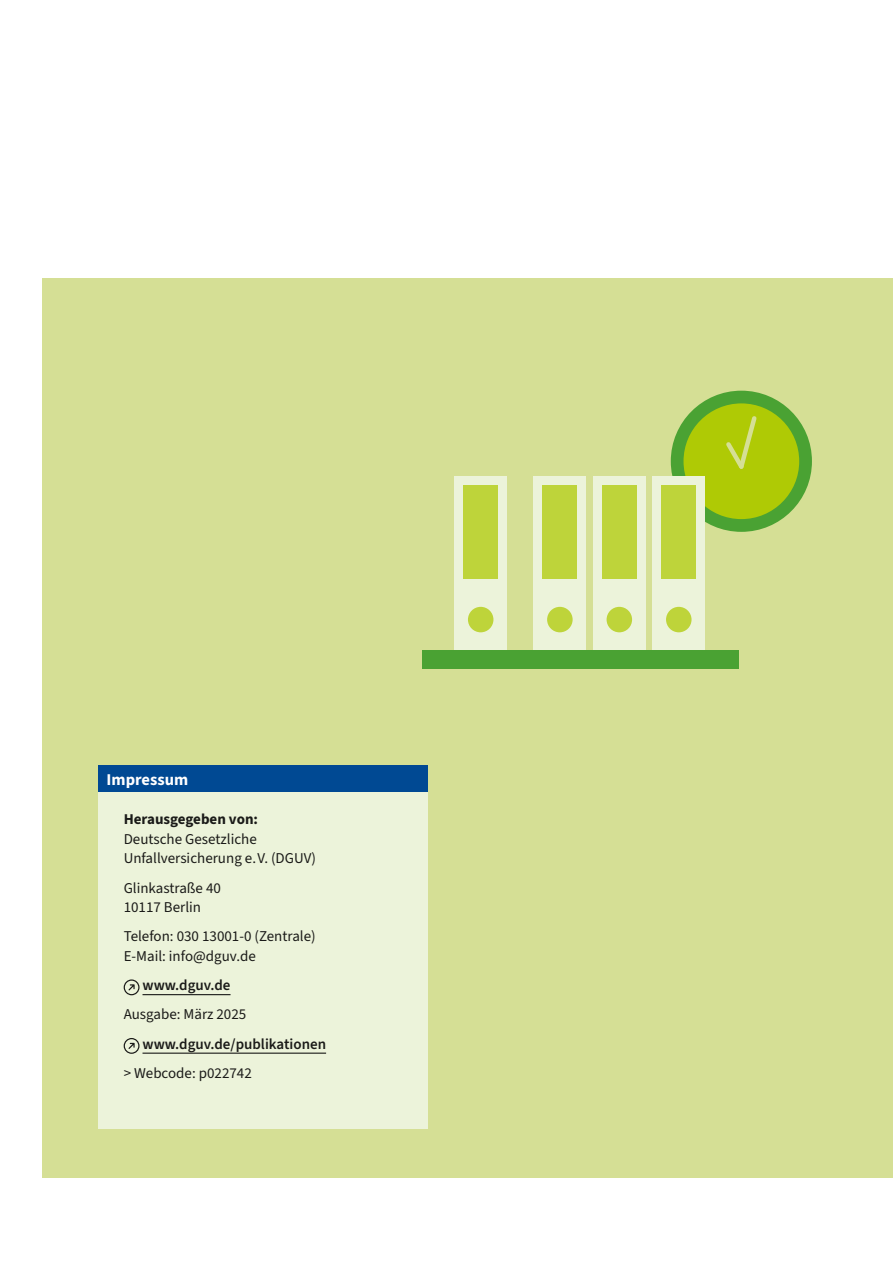
<style>
.page{position:relative;width:893px;height:1263px;background:#fff}
.page>*{position:absolute;margin:0;border:0;box-sizing:border-box;transform-origin:0 0}
.t1{font:700 16.5px "Source Sans 3";color:#fff}
.t2{font:15px/19.5px "Source Sans 3";color:#1a1a18}
.t3{font:600 15px "Source Sans 3";color:#1a1a18}
.t4{font:700 15px "Source Sans 3";color:#1a1a18}
</style>
<div class="page">
<div style="left:43px;top:278px;width:850px;height:900px;background:#d5df95"></div>
<div style="left:671px;top:391px;width:141px;height:141px;background:#4aa233;border-radius:50%"></div>
<div style="left:683px;top:403px;width:116px;height:116px;background:#afca05;border-radius:50%"></div>
<svg style="left:726px;top:416px;width:31px;height:53px"></svg>
<div style="left:593px;top:477px;width:53px;height:174px;background:#ecf3da"></div>
<div style="left:602px;top:485px;width:35px;height:94px;background:#bed43a"></div>
<div style="left:607px;top:607px;width:25px;height:25px;background:#bed43a;border-radius:50%"></div>
<div style="left:652px;top:477px;width:53px;height:174px;background:#ecf3da"></div>
<div style="left:661px;top:485px;width:35px;height:94px;background:#bed43a"></div>
<div style="left:666px;top:607px;width:25px;height:25px;background:#bed43a;border-radius:50%"></div>
<div style="left:533px;top:477px;width:53px;height:174px;background:#ecf3da"></div>
<div style="left:542px;top:485px;width:35px;height:94px;background:#bed43a"></div>
<div style="left:547px;top:607px;width:26px;height:25px;background:#bed43a;border-radius:50%"></div>
<div style="left:454px;top:477px;width:53px;height:174px;background:#ecf3da"></div>
<div style="left:463px;top:485px;width:35px;height:94px;background:#bed43a"></div>
<div style="left:468px;top:607px;width:25px;height:25px;background:#bed43a;border-radius:50%"></div>
<div style="left:422px;top:650px;width:316px;height:19px;background:#4aa233"></div>
<div style="left:98px;top:781px;width:329px;height:348px;background:#ecf3da"></div>
<hr style="left:143px;top:994px;width:88px;height:1px;background:#1a1a18">
<hr style="left:143px;top:1052px;width:183px;height:2px;background:#1a1a18">
<svg style="left:124px;top:979px;width:16px;height:16px"></svg>
<svg style="left:124px;top:1038px;width:16px;height:16px"></svg>
<div style="left:98px;top:766px;width:329px;height:26px;background:#004993"></div>
<h1 class="t1" style="left:107px;top:769px;width:83px">Impressum</h1>
<h2 class="t4" style="left:124px;top:809px;width:136px">Herausgegeben von:</h2>
<p class="t2" style="left:124px;top:829px;width:194px">Deutsche Gesetzliche<br>Unfallversicherung e. V. (DGUV)</p>
<p class="t2" style="left:124px;top:878px;width:99px">Glinkastraße 40<br>10117 Berlin</p>
<p class="t2" style="left:124px;top:927px;width:194px">Telefon: 030 13001-0 (Zentrale)</p>
<p class="t2" style="left:124px;top:946px;width:134px">E-Mail: info@dguv.de</p>
<p class="t3" style="left:143px;top:975px;width:90px">www.dguv.de</p>
<p class="t2" style="left:124px;top:1005px;width:124px">Ausgabe: März 2025</p>
<p class="t3" style="left:143px;top:1034px;width:185px">www.dguv.de/publikationen</p>
<p class="t2" style="left:124px;top:1063px;width:130px">&gt; Webcode: p022742</p>
</div>
